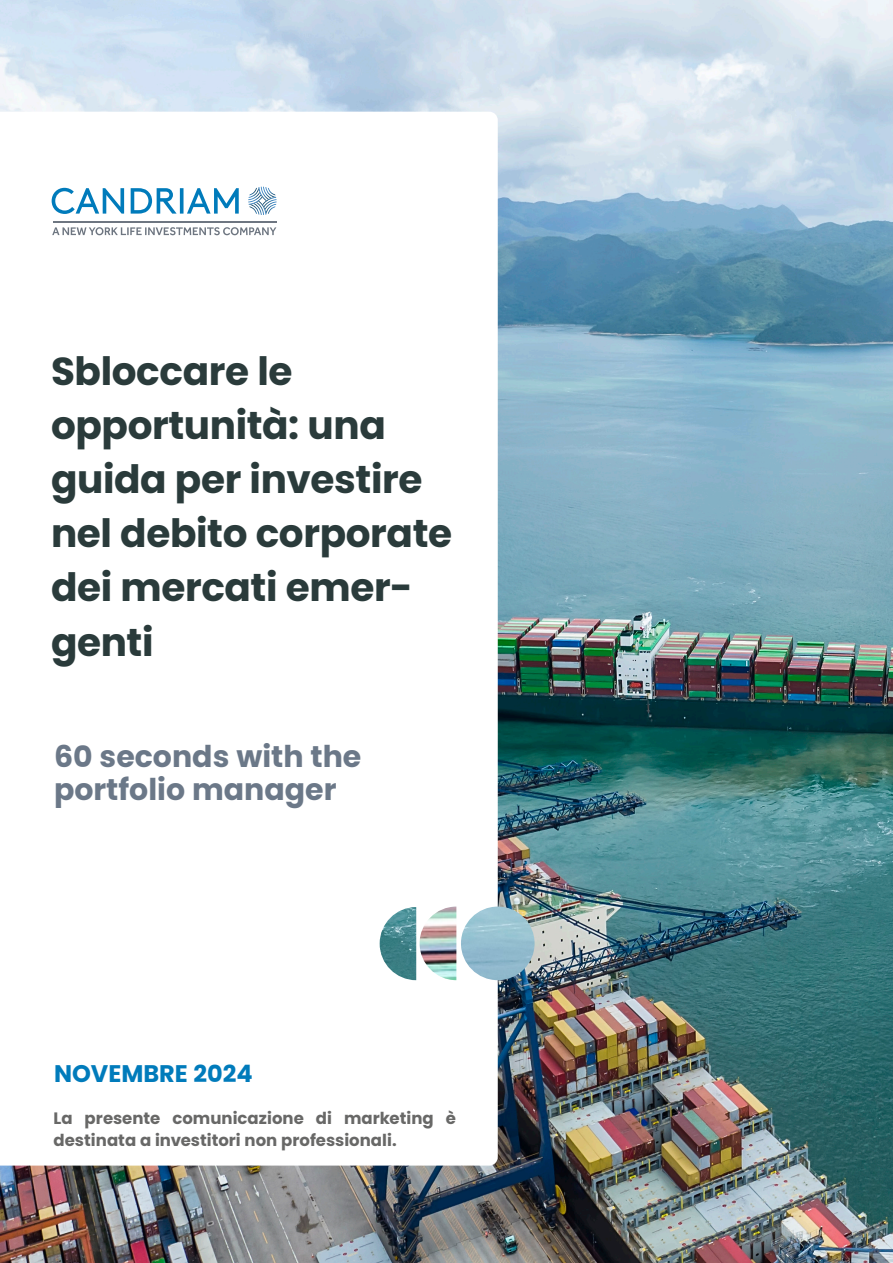
<style>
.page{position:relative;width:893px;height:1263px;background:#fff}
.page>*{position:absolute;margin:0;border:0;box-sizing:border-box;transform-origin:0 0}
.t1{font:700 39px/54px "Poppins";letter-spacing:-.01em;color:#2a3b3b}
.t2{font:700 30px/33px "Poppins";color:#6b7888}
.t3{font:700 24px "Poppins";color:#007bbb}
.t4{font:700 16.5px/22.5px "Poppins";color:#686867}
</style>
<div class="page">
<img style="left:0;top:0;width:893px;height:1263px">
<svg style="left:0;top:112px;width:498px;height:1053px"></svg>
<svg style="left:248px;top:187px;width:29px;height:28px"></svg>
<svg style="left:52px;top:227px;width:224px;height:8px"></svg>
<hr style="left:53px;top:221px;width:224px;height:1px;background:#6e7681">
<svg style="left:52px;top:188px;width:187px;height:26px"></svg>
<img style="left:420px;top:906px;width:36px;height:74px">
<img style="left:380px;top:907px;width:36px;height:73px">
<img style="left:461px;top:906px;width:74px;height:74px;border-radius:37px">
<p class="t1" style="left:51px;top:345px;width:403px">Sbloccare le opportunità: una guida per investire nel debito corporate dei mercati emer&shy;genti</p>
<p class="t2" style="left:54px;top:740px;width:309px">60 seconds with the portfolio manager</p>
<p class="t3" style="left:54px;top:1059px;width:200px">NOVEMBRE 2024</p>
<p class="t4" style="left:54px;top:1107px;width:404px">La presente comunicazione di marketing è destinata a investitori non professionali.</p>
</div>
